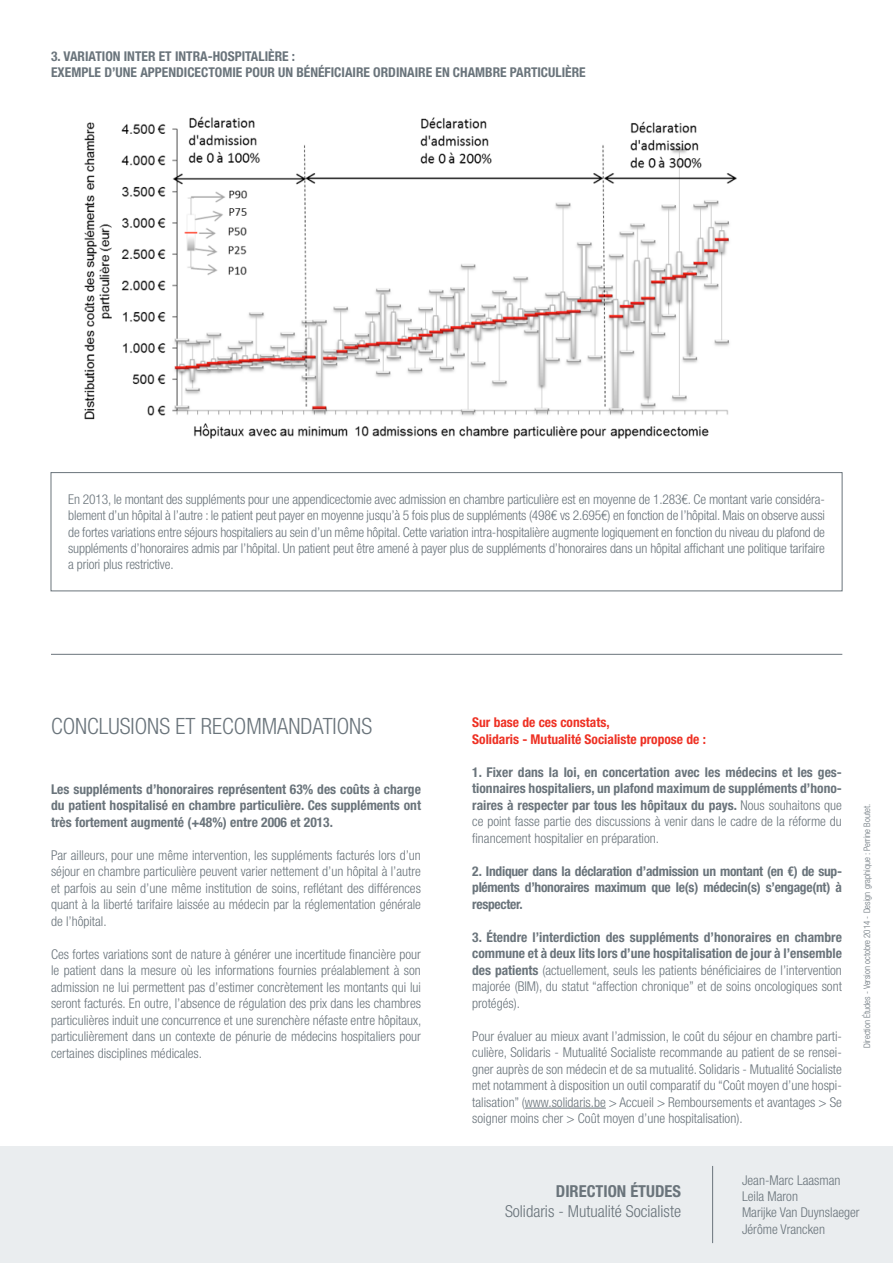
<style>
.page{position:relative;width:893px;height:1263px;background:#fff}
.page>*{position:absolute;margin:0;border:0;box-sizing:border-box;transform-origin:0 0}
.t1{font:300 condensed 22.5px "Helvetica Neue LT Std";color:#6a747b}
.t2{font:300 condensed 16.5px "Helvetica Neue LT Std";color:#6a747b}
.t3{font:700 condensed 16.5px "Helvetica Neue LT Std";color:#6a747b}
.t4{font:300 condensed 13.5px/16.5px "Helvetica Neue LT Std";color:#6a747b;text-align:justify}
.t5{font:700 condensed 13.5px/16.5px "Helvetica Neue LT Std";color:#6a747b;text-align:justify}
.t6{font:700 condensed 13.5px/16.5px "Helvetica Neue LT Std";color:#ee3124}
.t7{font:10.5px "Helvetica";color:#000}
.t8{font:300 condensed 9px "Helvetica Neue LT Std";color:#6a747b}
.s1{font-weight:300}
.s2{font-weight:700}
</style>
<div class="page">
<div style="left:0;top:1146px;width:893px;height:117px;background:#eaedef"></div>
<hr style="left:712px;top:1166px;width:1px;height:77px;background:#6a747b">
<hr style="left:51px;top:654px;width:791px;height:1px;background:#6a747b">
<div style="left:51px;top:472px;width:791px;height:119px;border:1px solid #6a747b"></div>
<hr style="left:525px;top:1108px;width:81px;height:1px;background:#6a747b">
<img style="left:84px;top:116px;width:653px;height:323px">
<p class="t5" style="left:51px;top:48px;width:536px">3. VARIATION INTER ET INTRA-HOSPITALIÈRE :<br>EXEMPLE D’UNE APPENDICECTOMIE POUR UN BÉNÉFICIAIRE ORDINAIRE EN CHAMBRE PARTICULIÈRE</p>
<p class="t7" style="left:203px;top:419px;width:6px">^</p>
<p class="t4" style="left:68px;top:491px;width:758px">En 2013, le montant des suppléments pour une appendicectomie avec admission en chambre particulière est en moyenne de 1.283€. Ce montant varie considéra&shy;blement d’un hôpital à l’autre : le patient peut payer en moyenne jusqu’à 5 fois plus de suppléments (498€ vs 2.695€) en fonction de l’hôpital. Mais on observe aussi de fortes variations entre séjours hospitaliers au sein d’un même hôpital. Cette variation intra-hospitalière augmente logiquement en fonction du niveau du plafond de suppléments d’honoraires admis par l’hôpital. Un patient peut être amené à payer plus de suppléments d’honoraires dans un hôpital affichant une politique tarifaire a priori plus restrictive.</p>
<h1 class="t1" style="left:51px;top:713px;width:323px">CONCLUSIONS ET RECOMMANDATIONS</h1>
<p class="t5" style="left:51px;top:780px;width:371px">Les suppléments d’honoraires représentent 63% des coûts à charge du patient hospitalisé en chambre particulière. Ces suppléments ont très fortement augmenté (+48%) entre 2006 et 2013.</p>
<p class="t4" style="left:51px;top:846px;width:371px">Par ailleurs, pour une même intervention, les suppléments facturés lors d’un séjour en chambre particulière peuvent varier nettement d’un hôpital à l’autre et parfois au sein d’une même institution de soins, reflétant des différences quant à la liberté tarifaire laissée au médecin par la réglementation générale de l’hôpital.</p>
<p class="t4" style="left:51px;top:945px;width:372px">Ces fortes variations sont de nature à générer une incertitude financière pour le patient dans la mesure où les informations fournies préalablement à son admission ne lui permettent pas d’estimer concrètement les montants qui lui seront facturés. En outre, l’absence de régulation des prix dans les chambres particulières induit une concurrence et une surenchère néfaste entre hôpitaux, particulièrement dans un contexte de pénurie de médecins hospitaliers pour certaines disciplines médicales.</p>
<p class="t6" style="left:472px;top:714px;width:235px">Sur base de ces constats,<br>Solidaris - Mutualité Socialiste propose de :</p>
<p class="t5" style="left:472px;top:763px;width:371px">1. Fixer dans la loi, en concertation avec les médecins et les ges&shy;tionnaires hospitaliers, un plafond maximum de suppléments d’hono&shy;raires à respecter par tous les hôpitaux du pays. <span class="s1">Nous souhaitons que ce point fasse partie des discussions à venir dans le cadre de la réforme du financement hospitalier en préparation.</span></p>
<p class="t5" style="left:472px;top:862px;width:371px">2. Indiquer dans la déclaration d’admission un montant (en €) de sup&shy;pléments d’honoraires maximum que le(s) médecin(s) s’engage(nt) à respecter.</p>
<p class="t4" style="left:472px;top:928px;width:371px"><span class="s2">3. Étendre l’interdiction des suppléments d’honoraires en chambre commune et à deux lits lors d’une hospitalisation de jour à l’ensemble des patients</span> (actuellement, seuls les patients bénéficiaires de l’intervention majorée (BIM), du statut “affection chronique” et de soins oncologiques sont protégés).</p>
<p class="t4" style="left:472px;top:1027px;width:371px">Pour évaluer au mieux avant l’admission, le coût du séjour en chambre parti&shy;culière, Solidaris - Mutualité Socialiste recommande au patient de se rensei&shy;gner auprès de son médecin et de sa mutualité. Solidaris - Mutualité Socialiste met notamment à disposition un outil comparatif du “Coût moyen d’une hospi&shy;talisation” (www.solidaris.be &gt; Accueil &gt; Remboursements et avantages &gt; Se soigner moins cher &gt; Coût moyen d’une hospitalisation).</p>
<p class="t8" style="left:862px;top:1048px;width:246px;rotate:-90deg">Direction Études - Version octobre 2014 - Design graphique : Perrine Boutet.</p>
<p class="t3" style="left:556px;top:1181px;width:127px">DIRECTION ÉTUDES</p>
<p class="t2" style="left:505px;top:1201px;width:178px">Solidaris - Mutualité Socialiste</p>
<p class="t4" style="left:742px;top:1172px;width:119px;text-align:left">Jean-Marc Laasman<br>Leila Maron<br>Marijke Van Duynslaeger<br>Jérôme Vrancken</p>
</div>
